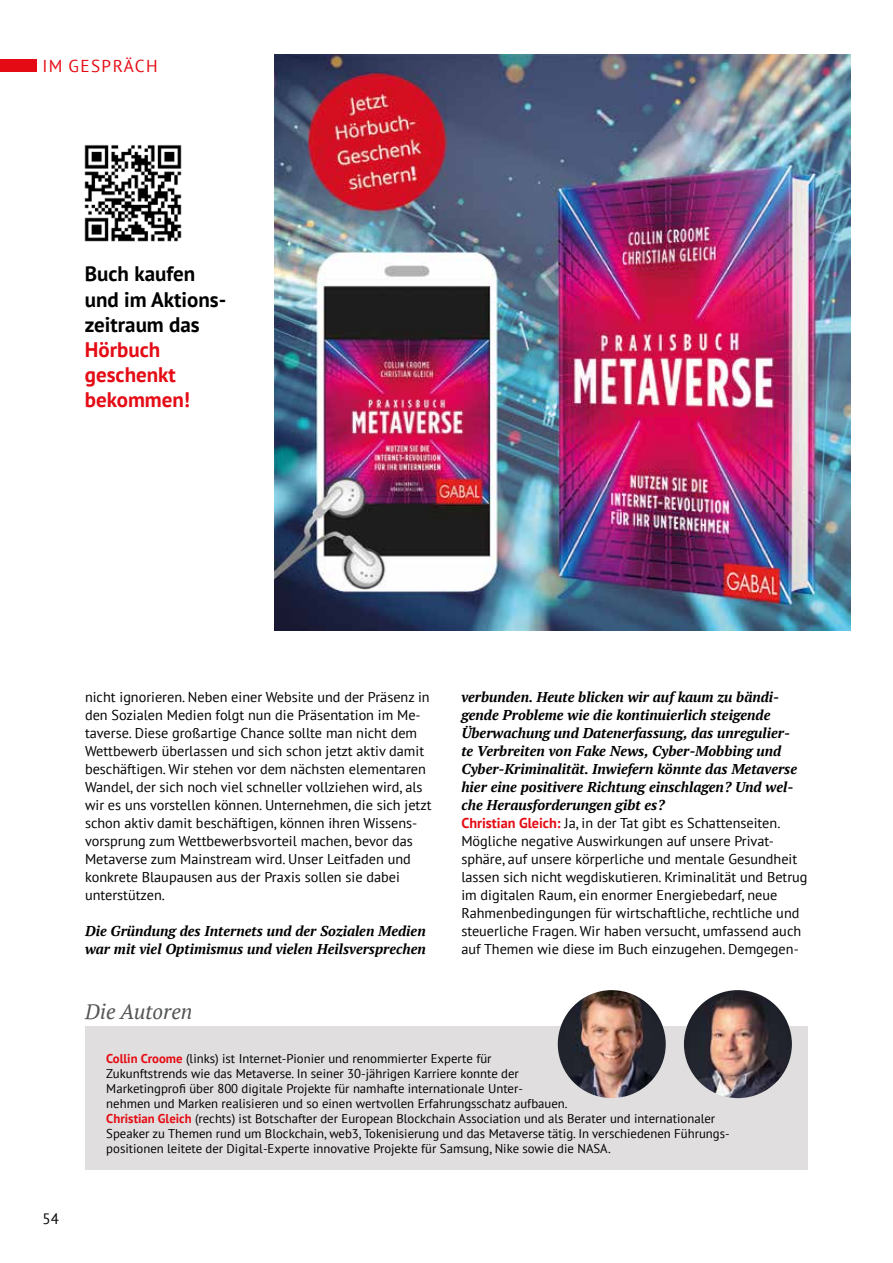
<style>
.page{position:relative;width:893px;height:1263px;background:#fff}
.page>*{position:absolute;margin:0;border:0;box-sizing:border-box;transform-origin:0 0}
.t1{font:700 21px/25.2px "PT Sans";color:#000}
.t2{font:italic 21px "PT Serif";color:#535454}
.t3{font:17.25px "PT Sans";letter-spacing:.08em;color:#e50b14}
.t4{font:15px "PT Sans";color:#000}
.t5{font:14.25px/18px "PT Sans";color:#000}
.t6{font:italic 700 14.25px/18px "PT Serif";color:#000}
.t7{font:12.75px/15px "PT Sans";color:#000}
.s1{color:#e50b14}
.s2{font-family:"PT Serif";font-weight:700;font-style:italic}
.s3{font-weight:700;color:#e50b14}
</style>
<div class="page">
<div style="left:0;top:59px;width:36px;height:13px;background:#e50b14"></div>
<div style="left:85px;top:1027px;width:723px;height:143px;background:#e0dede"></div>
<img style="left:558px;top:990px;width:108px;height:108px;border-radius:54px">
<img style="left:684px;top:990px;width:108px;height:108px;border-radius:54px">
<img style="left:274px;top:54px;width:576px;height:576px">
<img style="left:84px;top:144px;width:98px;height:98px">
<p class="t3" style="left:43px;top:54px;width:117px">Im Gespräch</p>
<p class="t1" style="left:85px;top:261px;width:143px">Buch kaufen und im Aktions&shy;zeitraum das<br><span class="s1">Hörbuch geschenkt bekommen!</span></p>
<p class="t5" style="left:85px;top:688px;width:348px">nicht ignorieren. Neben einer Website und der Präsenz in den Sozialen Medien folgt nun die Präsentation im Me&shy;taverse. Diese großartige Chance sollte man nicht dem Wettbewerb überlassen und sich schon jetzt aktiv damit beschäftigen. Wir stehen vor dem nächsten elementaren Wandel, der sich noch viel schneller vollziehen wird, als wir es uns vorstellen können. Unternehmen, die sich jetzt schon aktiv damit beschäftigen, können ihren Wissens&shy;vorsprung zum Wettbewerbsvorteil machen, bevor das Metaverse zum Mainstream wird. Unser Leitfaden und konkrete Blaupausen aus der Praxis sollen sie dabei unterstützen.</p>
<p class="t6" style="left:85px;top:922px;width:342px">Die Gründung des Internets und der Sozialen Medien war mit viel Optimismus und vielen Heilsversprechen</p>
<p class="t2" style="left:85px;top:998px;width:109px">Die Autoren</p>
<p class="t5" style="left:461px;top:688px;width:348px"><span class="s2">verbunden. Heute blicken wir auf kaum zu bändi&shy;gende Probleme wie die kontinuierlich steigende Überwachung und Datenerfassung, das unregulier-<br>te Verbreiten von Fake News, Cyber-Mobbing und Cyber-Kriminalität. Inwiefern könnte das Metaverse hier eine positivere Richtung einschlagen? Und wel&shy;che Herausforderungen gibt es?<br></span><span class="s3">Christian Gleich:</span> Ja, in der Tat gibt es Schattenseiten.<br>Mögliche negative Auswirkungen auf unsere Privat&shy;sphäre, auf unsere körperliche und mentale Gesundheit lassen sich nicht wegdiskutieren. Kriminalität und Betrug im digitalen Raum, ein enormer Energiebedarf, neue Rahmenbedingungen für wirtschaftliche, rechtliche und steuerliche Fragen. Wir haben versucht, umfassend auch auf Themen wie diese im Buch einzugehen. Demgegen-</p>
<p class="t4" style="left:43px;top:1209px;width:18px">54</p>
<p class="t7" style="left:106px;top:1051px;width:625px"><span class="s3">Collin Croome</span> (links) ist Internet-Pionier und renommierter Experte für<br>Zukunftstrends wie das Metaverse. In seiner 30-jährigen Karriere konnte der<br>Marketingprofi über 800 digitale Projekte für namhafte internationale Unter-<br>nehmen und Marken realisieren und so einen wertvollen Erfahrungsschatz aufbauen.<br><span class="s3">Christian Gleich</span> (rechts) ist Botschafter der European Blockchain Association und als Berater und internationaler Speaker zu Themen rund um Blockchain, web3, Tokenisierung und das Metaverse tätig. In verschiedenen Führungs&shy;positionen leitete der Digital-Experte innovative Projekte für Samsung, Nike sowie die NASA.</p>
</div>
